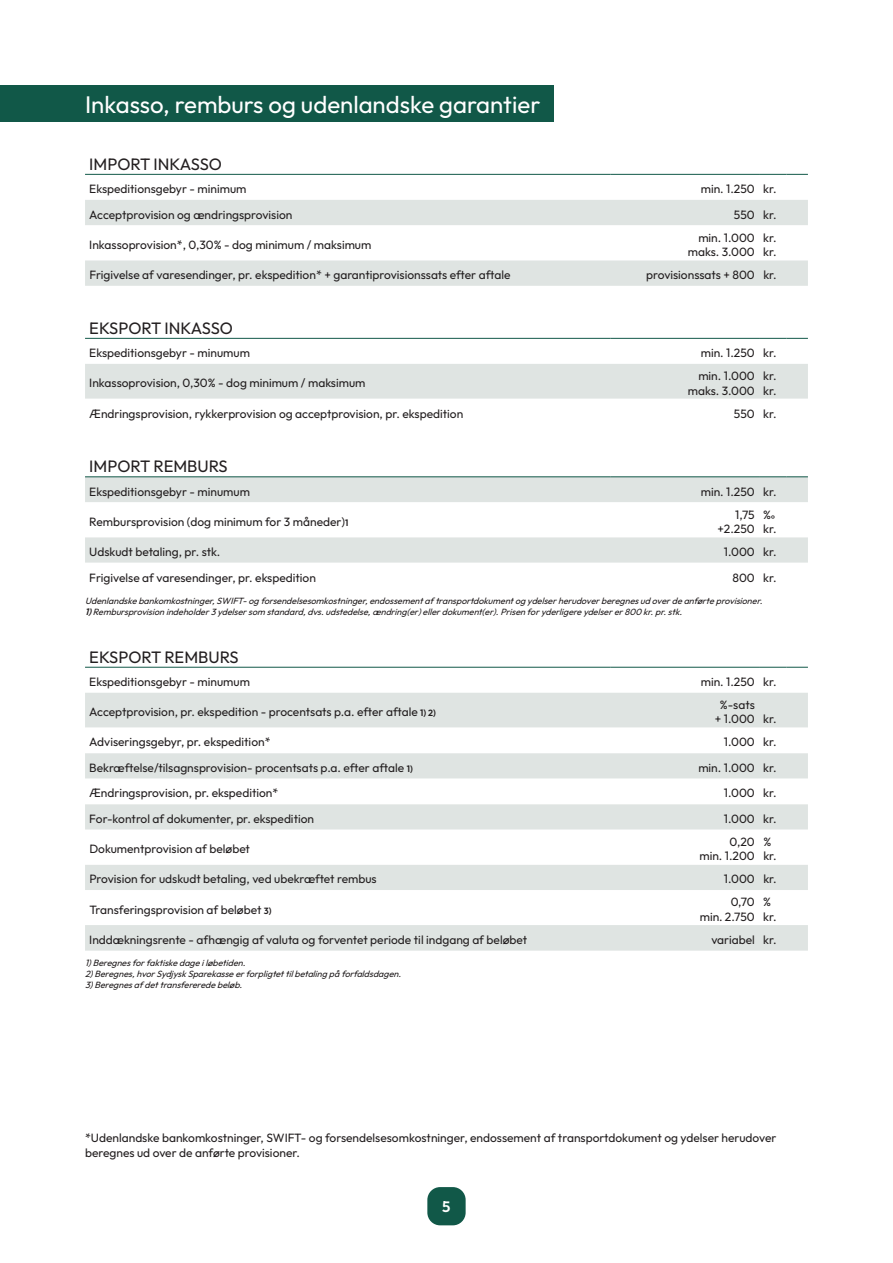
<style>
.page{position:relative;width:893px;height:1263px;background:#fff}
.page>*{position:absolute;margin:0;border:0;box-sizing:border-box;transform-origin:0 0}
.t1{font:24px "Outfit";color:#fff}
.t2{font:16.5px "Outfit";color:#231f20}
.t3{font:600 15px "Outfit";color:#fff}
.t4{font:12px/14.4px "Outfit";color:#231f20}
.t5{font:italic 9px/10.8px "Outfit";color:#231f20}
.s1{font-weight:600;font-size:9px}
.s2{font-weight:600}
</style>
<div class="page">
<div style="left:85px;top:477px;width:723px;height:25px;background:#dfe4e2"></div>
<svg style="left:85px;top:537px;width:723px;height:26px;background:#e0e4e2"></svg>
<hr style="left:85px;top:476px;width:525px;height:1px;background:#115848">
<hr style="left:610px;top:476px;width:149px;height:1px;background:#115848">
<svg style="left:759px;top:476px;width:49px;height:1px"></svg>
<div style="left:85px;top:693px;width:723px;height:258px;background:#dfe4e2"></div>
<svg style="left:85px;top:728px;width:723px;height:197px"></svg>
<svg style="left:85px;top:666px;width:723px;height:2px"></svg>
<div style="left:85px;top:364px;width:723px;height:35px;background:#dfe4e2"></div>
<hr style="left:85px;top:338px;width:525px;height:1px;background:#115848">
<hr style="left:610px;top:338px;width:149px;height:1px;background:#115848">
<svg style="left:759px;top:338px;width:49px;height:1px"></svg>
<div style="left:85px;top:200px;width:723px;height:86px;background:#dfe4e2"></div>
<svg style="left:85px;top:225px;width:723px;height:35px"></svg>
<hr style="left:85px;top:174px;width:525px;height:1px;background:#115848">
<hr style="left:610px;top:174px;width:149px;height:1px;background:#115848">
<svg style="left:759px;top:174px;width:49px;height:1px"></svg>
<div style="left:0;top:85px;width:553px;height:37px;background:#115848"></div>
<div style="left:427px;top:1187px;width:39px;height:38px;background:#115848;border-radius:13px"></div>
<h1 class="t1" style="left:85px;top:90px;width:457px">Inkasso, remburs og udenlandske garantier</h1>
<h2 class="t2" style="left:89px;top:154px;width:134px">IMPORT INKASSO</h2>
<p class="t4" style="left:89px;top:182px;width:159px">Ekspeditionsgebyr - minimum</p>
<p class="t4" style="left:701px;top:182px;width:77px">min. 1.250 kr.</p>
<p class="t4" style="left:89px;top:207px;width:205px">Acceptprovision og ændringsprovision</p>
<p class="t4" style="left:734px;top:207px;width:44px">550 kr.</p>
<p class="t4" style="left:89px;top:238px;width:284px">Inkassoprovision*, 0,30% - dog minimum / maksimum</p>
<p class="t4" style="left:688px;top:231px;width:68px;text-align:right">min. 1.000 maks. 3.000</p>
<p class="t4" style="left:763px;top:231px;width:15px">kr. kr.</p>
<p class="t4" style="left:89px;top:268px;width:423px">Frigivelse af varesendinger, pr. ekspedition* + garantiprovisionssats efter aftale</p>
<p class="t4" style="left:646px;top:268px;width:132px">provisionssats + 800 kr.</p>
<h2 class="t2" style="left:89px;top:317px;width:145px">EKSPORT INKASSO</h2>
<p class="t4" style="left:89px;top:346px;width:162px">Ekspeditionsgebyr - minumum</p>
<p class="t4" style="left:701px;top:346px;width:77px">min. 1.250 kr.</p>
<p class="t4" style="left:89px;top:376px;width:278px">Inkassoprovision, 0,30% - dog minimum / maksimum</p>
<p class="t4" style="left:688px;top:369px;width:68px;text-align:right">min. 1.000 maks. 3.000</p>
<p class="t4" style="left:763px;top:369px;width:15px">kr. kr.</p>
<p class="t4" style="left:89px;top:406px;width:375px">Ændringsprovision, rykkerprovision og acceptprovision, pr. ekspedition</p>
<p class="t4" style="left:734px;top:406px;width:44px">550 kr.</p>
<h2 class="t2" style="left:89px;top:456px;width:140px">IMPORT REMBURS</h2>
<p class="t4" style="left:89px;top:484px;width:162px">Ekspeditionsgebyr - minumum</p>
<p class="t4" style="left:701px;top:484px;width:77px">min. 1.250 kr.</p>
<p class="t4" style="left:89px;top:515px;width:261px">Rembursprovision (dog minimum for 3 måneder)<span class="s1">1</span></p>
<p class="t4" style="left:717px;top:507px;width:39px;text-align:right">1,75 +2.250</p>
<p class="t4" style="left:763px;top:507px;width:15px">%<sub>º </sub>kr.</p>
<p class="t4" style="left:89px;top:545px;width:133px">Udskudt betaling, pr. stk.</p>
<p class="t4" style="left:724px;top:545px;width:54px">1.000 kr.</p>
<p class="t4" style="left:89px;top:570px;width:228px">Frigivelse af varesendinger, pr. ekspedition</p>
<p class="t4" style="left:732px;top:570px;width:46px">800 kr.</p>
<p class="t5" style="left:85px;top:595px;width:682px">Udenlandskebankomkostninger,SWIFT-ogforsendelsesomkostninger,endossementaftransportdokumentogydelserherudoverberegnesudoverdeanførteprovisioner.<br><span class="s2">1)</span>Rembursprovisionindeholder3ydelsersom standard,dvs.udstedelse,ændring(er)ellerdokument(er).Prisenforyderligereydelserer800kr.pr.stk.</p>
<h2 class="t2" style="left:89px;top:646px;width:151px">EKSPORT REMBURS</h2>
<p class="t4" style="left:89px;top:675px;width:162px">Ekspeditionsgebyr - minumum</p>
<p class="t4" style="left:701px;top:675px;width:77px">min. 1.250 kr.</p>
<p class="t4" style="left:89px;top:705px;width:348px">Acceptprovision, pr. ekspedition - procentsats p.a. efter aftale <span class="s1">1) 2)</span></p>
<p class="t4" style="left:715px;top:698px;width:63px;text-indent:5px">%-sats<br>+ 1.000 kr.</p>
<p class="t4" style="left:89px;top:735px;width:183px">Adviseringsgebyr, pr. ekspedition*</p>
<p class="t4" style="left:724px;top:735px;width:54px">1.000 kr.</p>
<p class="t4" style="left:89px;top:761px;width:325px">Bekræftelse/tilsagnsprovision- procentsats p.a. efter aftale <span class="s1">1)</span></p>
<p class="t4" style="left:698px;top:761px;width:80px">min. 1.000 kr.</p>
<p class="t4" style="left:89px;top:786px;width:191px">Ændringsprovision, pr. ekspedition*</p>
<p class="t4" style="left:724px;top:786px;width:54px">1.000 kr.</p>
<p class="t4" style="left:89px;top:812px;width:226px">For-kontrol af dokumenter, pr. ekspedition</p>
<p class="t4" style="left:724px;top:812px;width:54px">1.000 kr.</p>
<p class="t4" style="left:89px;top:842px;width:162px">Dokumentprovision af beløbet</p>
<p class="t4" style="left:699px;top:835px;width:57px;text-align:right">0,20<br>min. 1.200</p>
<p class="t4" style="left:763px;top:835px;width:15px">% kr.</p>
<p class="t4" style="left:89px;top:872px;width:289px">Provision for udskudt betaling, ved ubekræftet rembus</p>
<p class="t4" style="left:724px;top:872px;width:54px">1.000 kr.</p>
<p class="t4" style="left:89px;top:902px;width:184px">Transferingsprovision af beløbet <span class="s1">3)</span></p>
<p class="t4" style="left:700px;top:895px;width:56px;text-align:right">0,70<br>min. 2.750</p>
<p class="t4" style="left:763px;top:895px;width:15px">% kr.</p>
<p class="t4" style="left:89px;top:933px;width:439px">Inddækningsrente - afhængig af valuta og forventet periode til indgang af beløbet</p>
<p class="t4" style="left:711px;top:933px;width:67px">variabel kr.</p>
<p class="t5" style="left:85px;top:958px;width:321px">1)Beregnesforfaktiskedageiløbetiden.<br>2)Beregnes,hvorSydjyskSparekasseerforpligtettilbetalingpåforfaldsdagen.<br>3)Beregnesafdettransfereredebeløb.</p>
<p class="t4" style="left:85px;top:1131px;width:693px">*Udenlandske bankomkostninger, SWIFT- og forsendelsesomkostninger, endossement af transportdokument og ydelser herudover beregnes ud over de anførte provisioner.</p>
<p class="t3" style="left:442px;top:1197px;width:10px">5</p>
</div>
